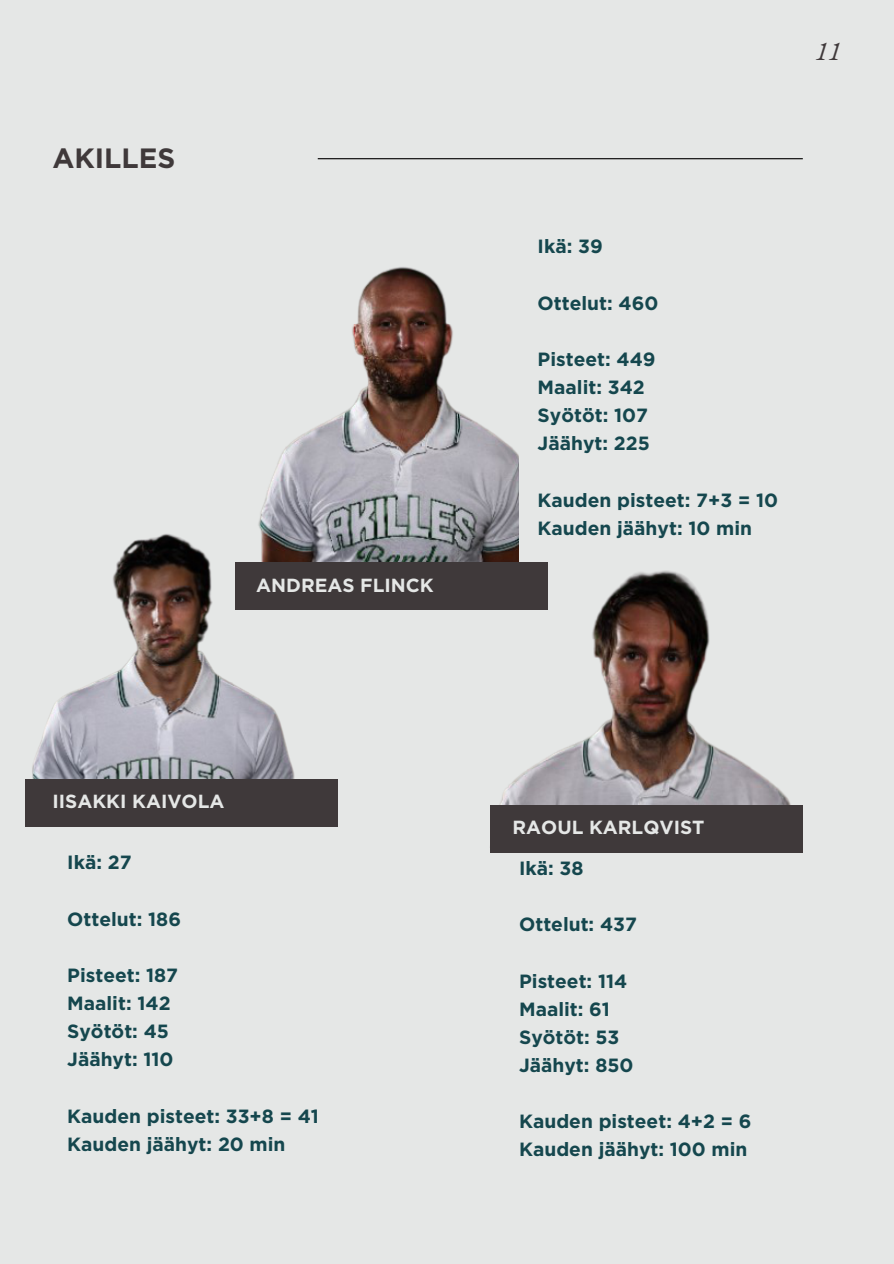
<style>
.page{position:relative;width:894px;height:1264px;background:#fff}
.page>*{position:absolute;margin:0;border:0;box-sizing:border-box;transform-origin:0 0}
.t1{font:700 27.9px "Gotham";color:#3f393a}
.t2{font:italic 27px "EB Garamond";color:#3f393a}
.t3{font:700 19.2px/28.2px "Gotham";color:#15474e}
.t4{font:700 18.9px "Gotham";color:#e5e7e6}
</style>
<div class="page">
<div style="left:0;top:0;width:893px;height:1263px;background:#e5e7e6"></div>
<img style="left:32px;top:534px;width:263px;height:245px">
<img style="left:256px;top:267px;width:262px;height:295px">
<img style="left:499px;top:562px;width:304px;height:285px">
<hr style="left:318px;top:158px;width:484px;height:1px;background:#000">
<div style="left:25px;top:779px;width:313px;height:47px;background:#3f393a"></div>
<div style="left:235px;top:562px;width:312px;height:48px;background:#3f393a"></div>
<div style="left:490px;top:805px;width:312px;height:48px;background:#3f393a"></div>
<h1 class="t1" style="left:53px;top:141px;width:124px">AKILLES</h1>
<p class="t4" style="left:256px;top:573px;width:179px">ANDREAS FLINCK</p>
<h2 class="t2" style="left:814px;top:33px;width:27px">11</h2>
<p class="t3" style="left:537px;top:232px;width:67px">Ikä: 39</p>
<p class="t3" style="left:537px;top:289px;width:122px">Ottelut: 460</p>
<p class="t3" style="left:537px;top:345px;width:119px">Pisteet: 449<br>Maalit: 342<br>Syötöt: 107<br>Jäähyt: 225</p>
<p class="t3" style="left:537px;top:485px;width:242px">Kauden pisteet: 7+3 = 10<br>Kauden jäähyt: 10 min</p>
<p class="t4" style="left:53px;top:789px;width:173px">IISAKKI KAIVOLA</p>
<p class="t4" style="left:512px;top:816px;width:193px">RAOUL KARLQVIST</p>
<p class="t3" style="left:67px;top:848px;width:66px">Ikä: 27</p>
<p class="t3" style="left:519px;top:854px;width:66px">Ikä: 38</p>
<p class="t3" style="left:67px;top:904px;width:115px">Ottelut: 186</p>
<p class="t3" style="left:519px;top:910px;width:119px">Ottelut: 437</p>
<p class="t3" style="left:67px;top:960px;width:112px">Pisteet: 187<br>Maalit: 142<br>Syötöt: 45<br>Jäähyt: 110</p>
<p class="t3" style="left:67px;top:1101px;width:253px">Kauden pisteet: 33+8 = 41<br>Kauden jäähyt: 20 min</p>
<p class="t3" style="left:519px;top:966px;width:116px">Pisteet: 114<br>Maalit: 61<br>Syötöt: 53<br>Jäähyt: 850</p>
<p class="t3" style="left:519px;top:1107px;width:234px">Kauden pisteet: 4+2 = 6<br>Kauden jäähyt: 100 min</p>
</div>
